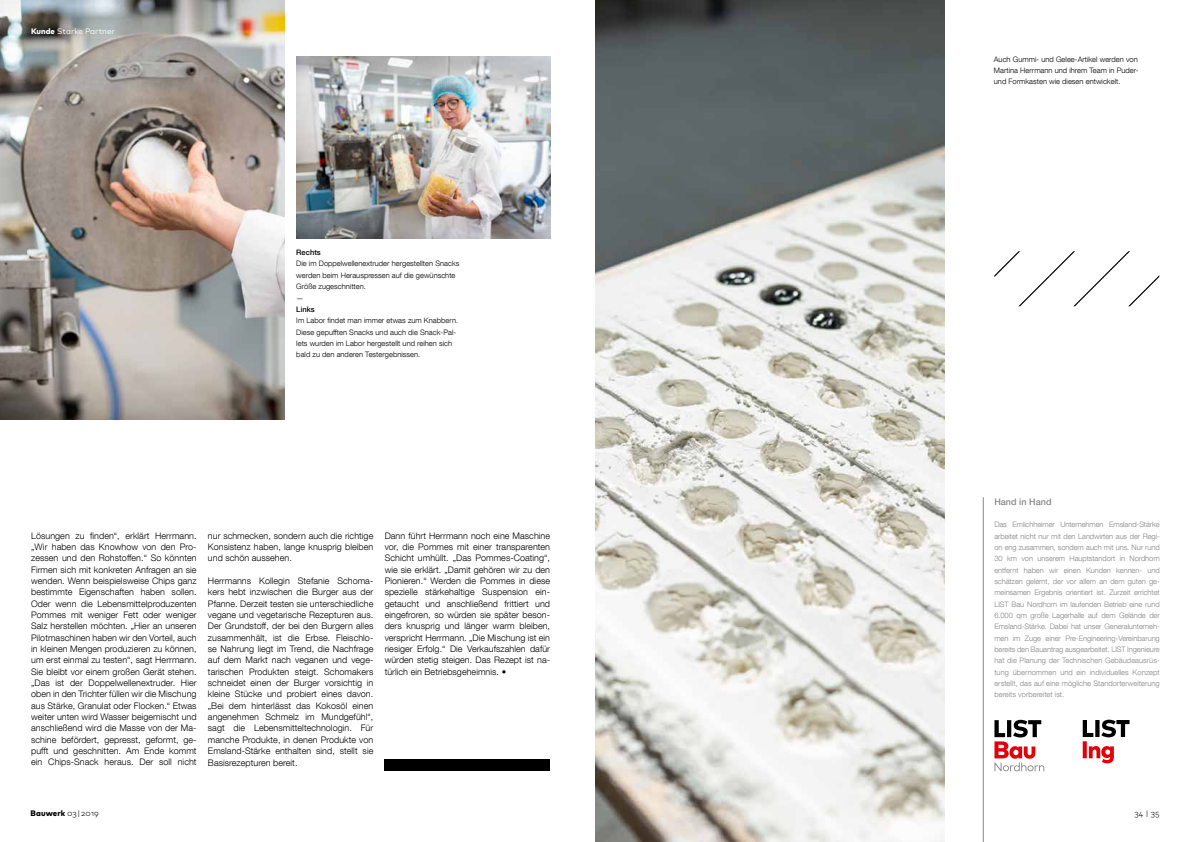
<style>
.page{position:relative;width:1191px;height:842px;background:#fff}
.page>*{position:absolute;margin:0;border:0;box-sizing:border-box;transform-origin:0 0}
.t1{font:300 9px/11.3px "Helvetica Neue LT Com";letter-spacing:.005em;color:#000;text-align:justify}
.t2{font:500 9px "Helvetica Neue LT Com";letter-spacing:.005em;color:#868786}
.t3{font:8px "Mark Pro";color:#fff}
.t4{font:800 8px "Mark Pro";letter-spacing:.01em;color:#000}
.t5{font:300 8px "Mark Pro";color:#000}
.t6{font:300 7.5px/11.3px "Helvetica Neue LT Com";letter-spacing:.005em;color:#868786;text-align:justify}
.t7{font:300 7.5px/11.3px "Helvetica Neue LT Com";letter-spacing:.005em;color:#000}
.t8{font:500 7.5px "Helvetica Neue LT Com";letter-spacing:.005em;color:#000}
.s1{font-weight:800}
.s2{color:#fff}
.s3{font-weight:300}
</style>
<div class="page">
<img style="left:296px;top:57px;width:254px;height:181px">
<img style="left:0;top:0;width:285px;height:420px">
<img style="left:595px;top:0;width:349px;height:842px">
<hr style="left:983px;top:497px;width:1px;height:345px;background:#868786">
<svg style="left:994px;top:720px;width:50px;height:51px"></svg>
<svg style="left:1082px;top:720px;width:47px;height:43px"></svg>
<div style="left:385px;top:760px;width:165px;height:11px;background:#000"></div>
<svg style="left:994px;top:251px;width:165px;height:55px"></svg>
<p class="t3" style="left:31px;top:25px;width:85px"><span class="s1">Kunde</span> Starke Partner</p>
<p class="t8" style="left:296px;top:248px;width:26px">Rechts</p>
<p class="t7" style="left:296px;top:258px;width:165px">Die im Doppelwellenextruder hergestellten Snacks werden beim Herauspressen auf die gewünschte<br>Größe zugeschnitten.<br>—</p>
<p class="t8" style="left:296px;top:305px;width:20px">Links</p>
<p class="t7" style="left:296px;top:315px;width:163px">Im Labor findet man immer etwas zum Knabbern.<br>Diese gepufften Snacks und auch die Snack-Pal&shy;lets wurden im Labor hergestellt und reihen sich bald zu den anderen Testergebnissen.</p>
<p class="t1" style="left:31px;top:530px;width:167px">Lösungen zu finden“, erklärt Herrmann. „Wir haben das Knowhow von den Pro&shy;zessen und den Rohstoffen.“ So könnten Firmen sich mit konkreten Anfragen an sie wenden. Wenn beispielsweise Chips ganz bestimmte Eigenschaften haben sollen.<br>Oder wenn die Lebensmittelproduzenten Pommes mit weniger Fett oder weniger Salz herstellen möchten. „Hier an unseren Pilotmaschinen haben wir den Vorteil, auch in kleinen Mengen produzieren zu können, um erst einmal zu testen“, sagt Herrmann.<br>Sie bleibt vor einem großen Gerät stehen. „Das ist der Doppelwellenextruder. Hier oben in den Trichter füllen wir die Mischung aus Stärke, Granulat oder Flocken.“ Etwas weiter unten wird Wasser beigemischt und anschließend wird die Masse von der Ma&shy;schine befördert, gepresst, geformt, ge&shy;pufft und geschnitten. Am Ende kommt ein Chips-Snack heraus. Der soll nicht</p>
<p class="t1" style="left:208px;top:530px;width:167px">nur schmecken, sondern auch die richtige Konsistenz haben, lange knusprig bleiben und schön aussehen.</p>
<p class="t1" style="left:208px;top:575px;width:167px">Herrmanns Kollegin Stefanie Schoma&shy;kers hebt inzwischen die Burger aus der Pfanne. Derzeit testen sie unterschiedliche vegane und vegetarische Rezepturen aus.<br>Der Grundstoff, der bei den Burgern alles zusammenhält, ist die Erbse. Fleischlo&shy;se Nahrung liegt im Trend, die Nachfrage auf dem Markt nach veganen und vege&shy;tarischen Produkten steigt. Schomakers schneidet einen der Burger vorsichtig in kleine Stücke und probiert eines davon. „Bei dem hinterlässt das Kokosöl einen angenehmen Schmelz im Mundgefühl“, sagt die Lebensmitteltechnologin. Für manche Produkte, in denen Produkte von Emsland-Stärke enthalten sind, stellt sie Basisrezepturen bereit.</p>
<p class="t1" style="left:385px;top:530px;width:167px">Dann führt Herrmann noch eine Maschine vor, die Pommes mit einer transparenten Schicht umhüllt. „Das Pommes-Coating“, wie sie erklärt. „Damit gehören wir zu den Pionieren.“ Werden die Pommes in diese spezielle stärkehaltige Suspension ein&shy;getaucht und anschließend frittiert und eingefroren, so würden sie später beson&shy;ders knusprig und länger warm bleiben, verspricht Herrmann. „Die Mischung ist ein riesiger Erfolg.“ Die Verkaufszahlen dafür würden stetig steigen. Das Rezept ist na&shy;türlich ein Betriebsgeheimnis. • <span class="s2">•</span></p>
<p class="t7" style="left:994px;top:54px;width:146px;line-height:11px;text-align:justify">Auch Gummi- und Gelee-Artikel werden von Martina Herrmann und ihrem Team in Puder&shy;und Formkasten wie diesen entwickelt.</p>
<p class="t2" style="left:994px;top:496px;width:59px">Hand in Hand</p>
<p class="t6" style="left:994px;top:519px;width:167px">Das Emlichheimer Unternehmen Emsland-Stärke arbeitet nicht nur mit den Landwirten aus der Regi&shy;on eng zusammen, sondern auch mit uns. Nur rund 30 km von unserem Hauptstandort in Nordhorn entfernt haben wir einen Kunden kennen- und schätzen gelernt, der vor allem an dem guten ge&shy;meinsamen Ergebnis orientiert ist. Zurzeit errichtet LIST Bau Nordhorn im laufenden Betrieb eine rund 6.000 qm große Lagerhalle auf dem Gelände der Emsland-Stärke. Dabei hat unser Generalunterneh&shy;men im Zuge einer Pre-Engineering-Vereinbarung bereits den Bauantrag ausgearbeitet. LIST Ingenieure hat die Planung der Technischen Gebäudeausrüs&shy;tung übernommen und ein individuelles Konzept erstellt, das auf eine mögliche Standorterweiterung bereits vorbereitet ist.</p>
<p class="t4" style="left:31px;top:807px;width:69px">Bauwerk <span class="s3">03 | 2019</span></p>
<p class="t5" style="left:1134px;top:808px;width:27px">34 | 35</p>
</div>
